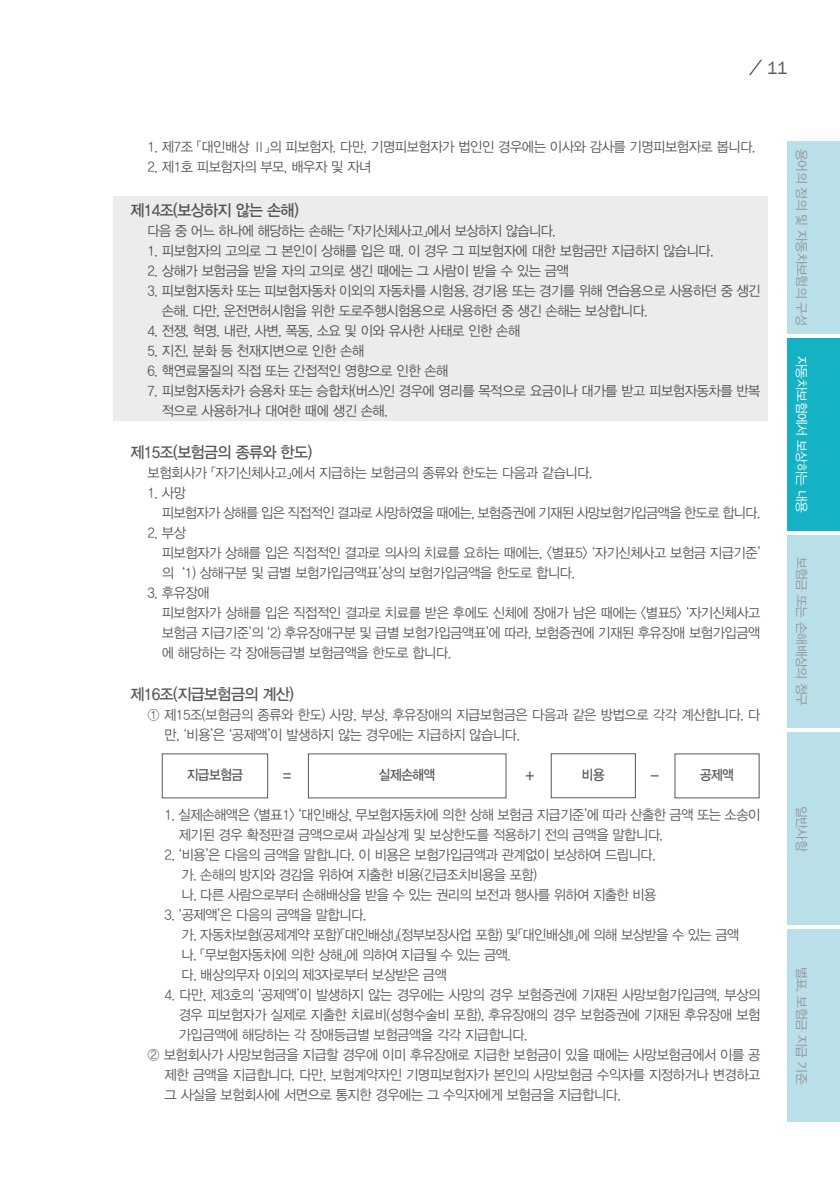
<style>
.page{position:relative;width:840px;height:1191px;background:#fff}
.page>*{position:absolute;margin:0;border:0;box-sizing:border-box;transform-origin:0 0}
.t1{font:18px "Franklin Gothic";color:#57585a}
.조조{font:16px "YDVYGO Std 33";letter-spacing:-.04em;color:#57585a;scale:.95 1}
.본문_1_내어쓰기{font:14px/20px "YDVYGO Std 32";letter-spacing:-.03em;color:#57585a;scale:.95 1}
.본문_2_내어쓰기{font:14px/20px "YDVYGO Std 32";letter-spacing:-.03em;color:#57585a;scale:.95 1}
.본문_4_내어쓰기{font:14px/20px "YDVYGO Std 32";letter-spacing:-.03em;color:#57585a;scale:.95 1}
.본문_1-1{font:14px/20px "YDVYGO Std 32";letter-spacing:-.03em;color:#57585a;scale:.95 1}
.본문_가{font:14px "YDVYGO Std 32";letter-spacing:-.04em;color:#57585a;scale:.95 1}
.본문_1-1-2{font:14px "YDVYGO Std 32";letter-spacing:-.05em;color:#57585a;scale:.95 1}
.본문-1{font:14px "YDVYGO Std 32";letter-spacing:-.04em;color:#57585a;scale:.95 1}
.표하시라{font:14px "YDVYGO Std 33";letter-spacing:-.03em;color:#57585a;scale:.9 1}
.t2{font:12.8px "YDVYGO Std 12";letter-spacing:-.03em;color:#939598}
.t3{font:12.8px "YDVYGO Std 12";letter-spacing:-.03em;color:#fff}
</style>
<div class="page">
<div style="left:787px;top:141px;width:52px;height:193px;background:#b9dfe8"></div>
<div style="left:787px;top:338px;width:52px;height:193px;background:#15b2c5"></div>
<div style="left:787px;top:535px;width:52px;height:193px;background:#b9dfe8"></div>
<div style="left:787px;top:732px;width:52px;height:193px;background:#b9dfe8"></div>
<div style="left:787px;top:929px;width:52px;height:193px;background:#b9dfe8"></div>
<svg style="left:749px;top:60px;width:12px;height:15px"></svg>
<div style="left:550px;top:753px;width:85px;height:45px;border:1px solid #57585a"></div>
<div style="left:113px;top:196px;width:654px;height:225px;background:#ececee"></div>
<p class="t1" style="left:766px;top:57px;width:22px">11</p>
<p class="본문_1_내어쓰기" style="left:147px;top:137px;width:641px">1. 제7조 「대인배상 Ⅱ」의 피보험자. 다만, 기명피보험자가 법인인 경우에는 이사와 감사를 기명피보험자로 봅니다.</p>
<p class="본문_1_내어쓰기" style="left:147px;top:157px;width:237px">2. 제1호 피보험자의 부모, 배우자 및 자녀</p>
<p class="조조" style="left:130px;top:202px;width:178px">제14조(보상하지 않는 손해)</p>
<p class="본문-1" style="left:147px;top:224px;width:431px">다음 중 어느 하나에 해당하는 손해는 「자기신체사고」에서 보상하지 않습니다.</p>
<p class="본문_2_내어쓰기" style="left:147px;top:241px;width:597px">1. 피보험자의 고의로 그 본인이 상해를 입은 때. 이 경우 그 피보험자에 대한 보험금만 지급하지 않습니다.</p>
<p class="본문_2_내어쓰기" style="left:147px;top:261px;width:445px">2. 상해가 보험금을 받을 자의 고의로 생긴 때에는 그 사람이 받을 수 있는 금액</p>
<p class="본문_2_내어쓰기" style="left:162px;top:281px;width:631px;text-indent:-14px">3. 피보험자동차 또는 피보험자동차 이외의 자동차를 시험용, 경기용 또는 경기를 위해 연습용으로 사용하던 중 생긴 손해. 다만, 운전면허시험을 위한 도로주행시험용으로 사용하던 중 생긴 손해는 보상합니다.</p>
<p class="본문_2_내어쓰기" style="left:147px;top:321px;width:394px">4. 전쟁, 혁명, 내란, 사변, 폭동, 소요 및 이와 유사한 사태로 인한 손해</p>
<p class="본문_2_내어쓰기" style="left:147px;top:341px;width:229px">5. 지진, 분화 등 천재지변으로 인한 손해</p>
<p class="본문_2_내어쓰기" style="left:147px;top:361px;width:318px">6. 핵연료물질의 직접 또는 간접적인 영향으로 인한 손해</p>
<p class="본문_2_내어쓰기" style="left:162px;top:381px;width:631px;text-indent:-14px">7. 피보험자동차가 승용차 또는 승합차(버스)인 경우에 영리를 목적으로 요금이나 대가를 받고 피보험자동차를 반복 적으로 사용하거나 대여한 때에 생긴 손해.</p>
<p class="조조" style="left:130px;top:444px;width:193px">제15조(보험금의 종류와 한도)</p>
<p class="본문_1_내어쓰기" style="left:147px;top:463px;width:470px">보험회사가 「자기신체사고」에서 지급하는 보험금의 종류와 한도는 다음과 같습니다.</p>
<p class="본문_1_내어쓰기" style="left:147px;top:483px;width:42px">1. 사망</p>
<p class="본문_1-1-2" style="left:162px;top:506px;width:631px">피보험자가 상해를 입은 직접적인 결과로 사망하였을 때에는, 보험증권에 기재된 사망보험가입금액을 한도로 합니다.</p>
<p class="본문_1_내어쓰기" style="left:147px;top:523px;width:42px">2. 부상</p>
<p class="본문_1-1" style="left:162px;top:543px;width:631px">피보험자가 상해를 입은 직접적인 결과로 의사의 치료를 요하는 때에는, &lt;별표5&gt; ‘자기신체사고 보험금 지급기준’ 의 ‘1) 상해구분 및 급별 보험가입금액표’상의 보험가입금액을 한도로 합니다.</p>
<p class="본문_1_내어쓰기" style="left:147px;top:583px;width:67px">3. 후유장애</p>
<p class="본문_1-1" style="left:162px;top:603px;width:631px;text-align:justify">피보험자가 상해를 입은 직접적인 결과로 치료를 받은 후에도 신체에 장애가 남은 때에는 &lt;별표5&gt; ‘자기신체사고 보험금 지급기준’의 ‘2) 후유장애구분 및 급별 보험가입금액표’에 따라, 보험증권에 기재된 후유장애 보험가입금액 에 해당하는 각 장애등급별 보험금액을 한도로 합니다.</p>
<p class="조조" style="left:130px;top:686px;width:174px">제16조(지급보험금의 계산)</p>
<p class="본문_1_내어쓰기" style="left:164px;top:705px;width:628px;text-indent:-17px">① 제15조(보험금의 종류와 한도) 사망, 부상, 후유장애의 지급보험금은 다음과 같은 방법으로 각각 계산합니다. 다 만, ‘비용’은 ‘공제액’이 발생하지 않는 경우에는 지급하지 않습니다.</p>
<p class="표하시라" style="left:187px;top:767px;width:64px">지급보험금</p>
<p class="표하시라" style="left:283px;top:769px;width:10px">=</p>
<p class="표하시라" style="left:379px;top:767px;width:64px">실제손해액</p>
<p class="표하시라" style="left:525px;top:769px;width:11px">+</p>
<p class="표하시라" style="left:581px;top:767px;width:27px">비용</p>
<p class="표하시라" style="left:650px;top:769px;width:10px">-</p>
<p class="표하시라" style="left:699px;top:767px;width:39px">공제액</p>
<p class="본문_4_내어쓰기" style="left:179px;top:805px;width:613px;text-indent:-14px">1. 실제손해액은 &lt;별표1&gt; ‘대인배상, 무보험자동차에 의한 상해 보험금 지급기준’에 따라 산출한 금액 또는 소송이 제기된 경우 확정판결 금액으로써 과실상계 및 보상한도를 적용하기 전의 금액을 말합니다.</p>
<p class="본문_4_내어쓰기" style="left:164px;top:845px;width:518px">2. ‘비용’은 다음의 금액을 말합니다. 이 비용은 보험가입금액과 관계없이 보상하여 드립니다.</p>
<p class="본문_가" style="left:181px;top:868px;width:375px">가. 손해의 방지와 경감을 위하여 지출한 비용(긴급조치비용을 포함)</p>
<p class="본문_가" style="left:181px;top:888px;width:501px">나. 다른 사람으로부터 손해배상을 받을 수 있는 권리의 보전과 행사를 위하여 지출한 비용</p>
<p class="본문_4_내어쓰기" style="left:164px;top:905px;width:214px">3. ‘공제액’은 다음의 금액을 말합니다.</p>
<p class="본문_가" style="left:181px;top:928px;width:588px">가. 자동차보험(공제계약 포함)「대인배상I」(정부보장사업 포함) 및「대인배상II」에 의해 보상받을 수 있는 금액</p>
<p class="본문_가" style="left:181px;top:948px;width:348px">나. 「무보험자동차에 의한 상해」에 의하여 지급될 수 있는 금액.</p>
<p class="본문_가" style="left:181px;top:968px;width:280px">다. 배상의무자 이외의 제3자로부터 보상받은 금액</p>
<p class="본문_4_내어쓰기" style="left:179px;top:985px;width:613px;text-align:justify;text-indent:-14px">4. 다만, 제3호의 ‘공제액’이 발생하지 않는 경우에는 사망의 경우 보험증권에 기재된 사망보험가입금액, 부상의 경우 피보험자가 실제로 지출한 치료비(성형수술비 포함), 후유장애의 경우 보험증권에 기재된 후유장애 보험 가입금액에 해당하는 각 장애등급별 보험금액을 각각 지급합니다.</p>
<p class="본문_1_내어쓰기" style="left:164px;top:1045px;width:628px;text-align:justify;text-indent:-17px">② 보험회사가 사망보험금을 지급할 경우에 이미 후유장애로 지급한 보험금이 있을 때에는 사망보험금에서 이를 공 제한 금액을 지급합니다. 다만, 보험계약자인 기명피보험자가 본인의 사망보험금 수익자를 지정하거나 변경하고 그 사실을 보험회사에 서면으로 통지한 경우에는 그 수익자에게 보험금을 지급합니다.</p>
<p class="t2" style="left:807px;top:149px;width:178px;rotate:90deg">용어의 정의 및 자동차보험의 구성</p>
<p class="t3" style="left:807px;top:356px;width:158px;rotate:90deg">자동차보험에서 보상하는 내용</p>
<p class="t2" style="left:807px;top:556px;width:151px;rotate:90deg">보험금 또는 손해배상의 청구</p>
<p class="t2" style="left:807px;top:805px;width:47px;rotate:90deg">일반사항</p>
<p class="t2" style="left:807px;top:966px;width:120px;rotate:90deg">별표. 보험금 지급 기준</p>
</div>
